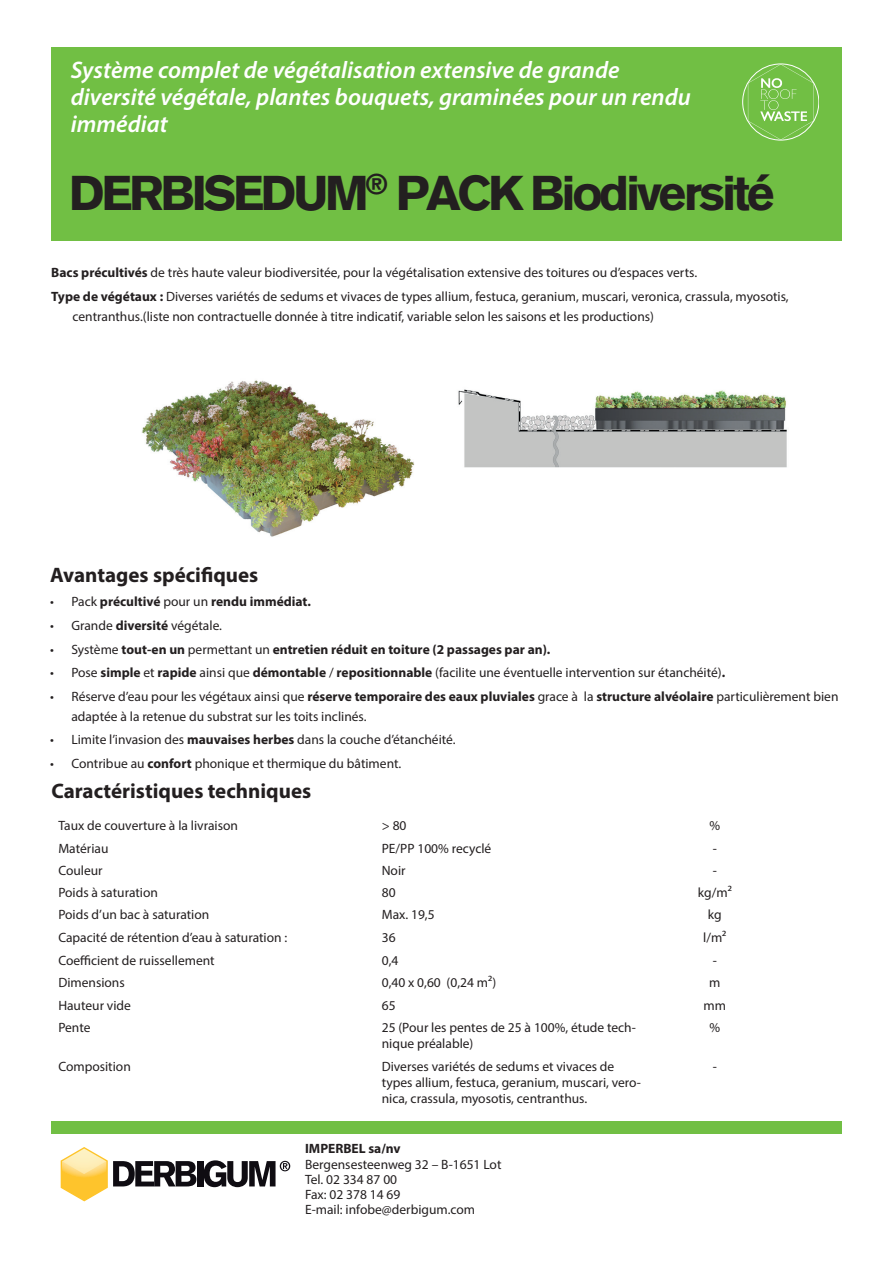
<style>
.page{position:relative;width:893px;height:1263px;background:#fff}
.page>*{position:absolute;margin:0;border:0;box-sizing:border-box;transform-origin:0 0}
.t1{font:900 48px "Akzidenz Grotesk";letter-spacing:-.07em;color:#231f20}
.t2{font:italic 600 24px/27px "Myriad Pro";color:#fff}
.t3{font:700 21px "Myriad Pro";color:#231f20}
.t4{font:13.5px/16.2px "Myriad Pro";color:#231f20}
.t5{font:700 13.5px "Myriad Pro";color:#231f20}
.s1{font-weight:700}
.s2{font-weight:400}
</style>
<div class="page">
<div style="left:52px;top:47px;width:790px;height:193px;background:#71bf44"></div>
<img style="left:141px;top:380px;width:273px;height:157px">
<img style="left:458px;top:389px;width:329px;height:79px">
<svg style="left:61px;top:1147px;width:135px;height:54px"></svg>
<div style="left:197px;top:1161px;width:6px;height:25px;background:#0f0c12"></div>
<svg style="left:204px;top:1160px;width:86px;height:27px"></svg>
<div style="left:51px;top:1122px;width:790px;height:12px;background:#71bf44"></div>
<svg style="left:748px;top:64px;width:66px;height:76px"></svg>
<h2 class="t2" style="left:71px;top:55px;width:621px">Système complet de végétalisation extensive de grande diversité végétale, plantes bouquets, graminées pour un rendu immédiat</h2>
<h1 class="t1" style="left:69px;top:164px;width:707px">DERBISEDUM<sup>®</sup> PACK Biodiversité</h1>
<p class="t4" style="left:51px;top:261px;width:739px;line-height:23.7px"><span class="s1">Bacs précultivés</span> de très haute valeur biodiversitée, pour la végétalisation extensive des toitures ou d’espaces verts.<br><span class="s1">Type de végétaux :</span> Diverses variétés de sedums et vivaces de types allium, festuca, geranium, muscari, veronica, crassula, myosotis,</p>
<p class="t4" style="left:73px;top:308px;width:583px">centranthus.(liste non contractuelle donnée à titre indicatif, variable selon les saisons et les productions)</p>
<h3 class="t3" style="left:50px;top:561px;width:210px">Avantages spécifiques</h3>
<p class="t5" style="left:50px;top:593px;width:262px"><span class="s2">• Pack</span> précultivé <span class="s2">pour un</span> rendu immédiat.</p>
<p class="t4" style="left:50px;top:617px;width:173px">• Grande <span class="s1">diversité</span> végétale.</p>
<p class="t5" style="left:50px;top:640px;width:502px"><span class="s2">• Système</span> tout-en un <span class="s2">permettant un</span> entretien réduit en toiture (2 passages par an).</p>
<p class="t4" style="left:50px;top:664px;width:677px">• Pose <span class="s1">simple</span> et <span class="s1">rapide</span> ainsi que <span class="s1">démontable</span> / <span class="s1">repositionnable</span> (facilite une éventuelle intervention sur étanchéité)<span class="s1">.</span></p>
<p class="t4" style="left:71px;top:686px;width:769px;line-height:19.5px;text-indent:-21px">• Réserve d’eau pour les végétaux ainsi que <span class="s1">réserve temporaire des eaux pluviales</span> grace à la <span class="s1">structure alvéolaire</span> particulièrement bien adaptée à la retenue du substrat sur les toits inclinés.</p>
<p class="t4" style="left:50px;top:731px;width:407px">• Limite l’invasion des <span class="s1">mauvaises herbes</span> dans la couche d’étanchéité.</p>
<p class="t4" style="left:50px;top:755px;width:353px">• Contribue au <span class="s1">confort</span> phonique et thermique du bâtiment.</p>
<h3 class="t3" style="left:52px;top:777px;width:261px">Caractéristiques techniques</h3>
<p class="t4" style="left:58px;top:817px;width:181px">Taux de couverture à la livraison</p>
<p class="t4" style="left:382px;top:817px;width:26px">&gt; 80</p>
<p class="t4" style="left:709px;top:817px;width:12px">%</p>
<p class="t4" style="left:58px;top:840px;width:52px">Matériau</p>
<p class="t4" style="left:382px;top:840px;width:111px">PE/PP 100% recyclé</p>
<p class="t4" style="left:713px;top:840px;width:6px">-</p>
<p class="t4" style="left:58px;top:862px;width:46px">Couleur</p>
<p class="t4" style="left:382px;top:862px;width:25px">Noir</p>
<p class="t4" style="left:713px;top:862px;width:6px">-</p>
<p class="t4" style="left:58px;top:884px;width:101px">Poids à saturation</p>
<p class="t4" style="left:382px;top:884px;width:15px">80</p>
<p class="t4" style="left:698px;top:884px;width:35px">kg/m²</p>
<p class="t4" style="left:58px;top:906px;width:153px">Poids d’un bac à saturation</p>
<p class="t4" style="left:382px;top:906px;width:54px">Max. 19,5</p>
<p class="t4" style="left:708px;top:906px;width:15px">kg</p>
<p class="t4" style="left:58px;top:929px;width:230px">Capacité de rétention d’eau à saturation :</p>
<p class="t4" style="left:382px;top:929px;width:15px">36</p>
<p class="t4" style="left:703px;top:929px;width:25px">l/m²</p>
<p class="t4" style="left:58px;top:952px;width:158px">Coefficient de ruissellement</p>
<p class="t4" style="left:382px;top:952px;width:18px">0,4</p>
<p class="t4" style="left:713px;top:952px;width:6px">-</p>
<p class="t4" style="left:58px;top:974px;width:68px">Dimensions</p>
<p class="t4" style="left:382px;top:974px;width:116px">0,40 x 0,60 (0,24 m²)</p>
<p class="t4" style="left:709px;top:974px;width:13px">m</p>
<p class="t4" style="left:58px;top:997px;width:74px">Hauteur vide</p>
<p class="t4" style="left:382px;top:997px;width:15px">65</p>
<p class="t4" style="left:704px;top:997px;width:24px">mm</p>
<p class="t4" style="left:58px;top:1019px;width:34px">Pente</p>
<p class="t4" style="left:382px;top:1019px;width:256px">25 (Pour les pentes de 25 à 100%, étude tech&shy;nique préalable)</p>
<p class="t4" style="left:709px;top:1019px;width:12px">%</p>
<p class="t4" style="left:58px;top:1058px;width:74px">Composition</p>
<p class="t4" style="left:382px;top:1058px;width:261px">Diverses variétés de sedums et vivaces de types allium, festuca, geranium, muscari, vero&shy;nica, crassula, myosotis, centranthus.</p>
<p class="t4" style="left:713px;top:1058px;width:6px">-</p>
<p class="t5" style="left:305px;top:1140px;width:97px">IMPERBEL sa/nv</p>
<p class="t4" style="left:305px;top:1156px;width:198px;line-height:15px">Bergensesteenweg 32 – B-1651 Lot<br>Tel. 02 334 87 00<br>Fax: 02 378 14 69<br>E-mail: infobe@derbigum.com</p>
</div>
